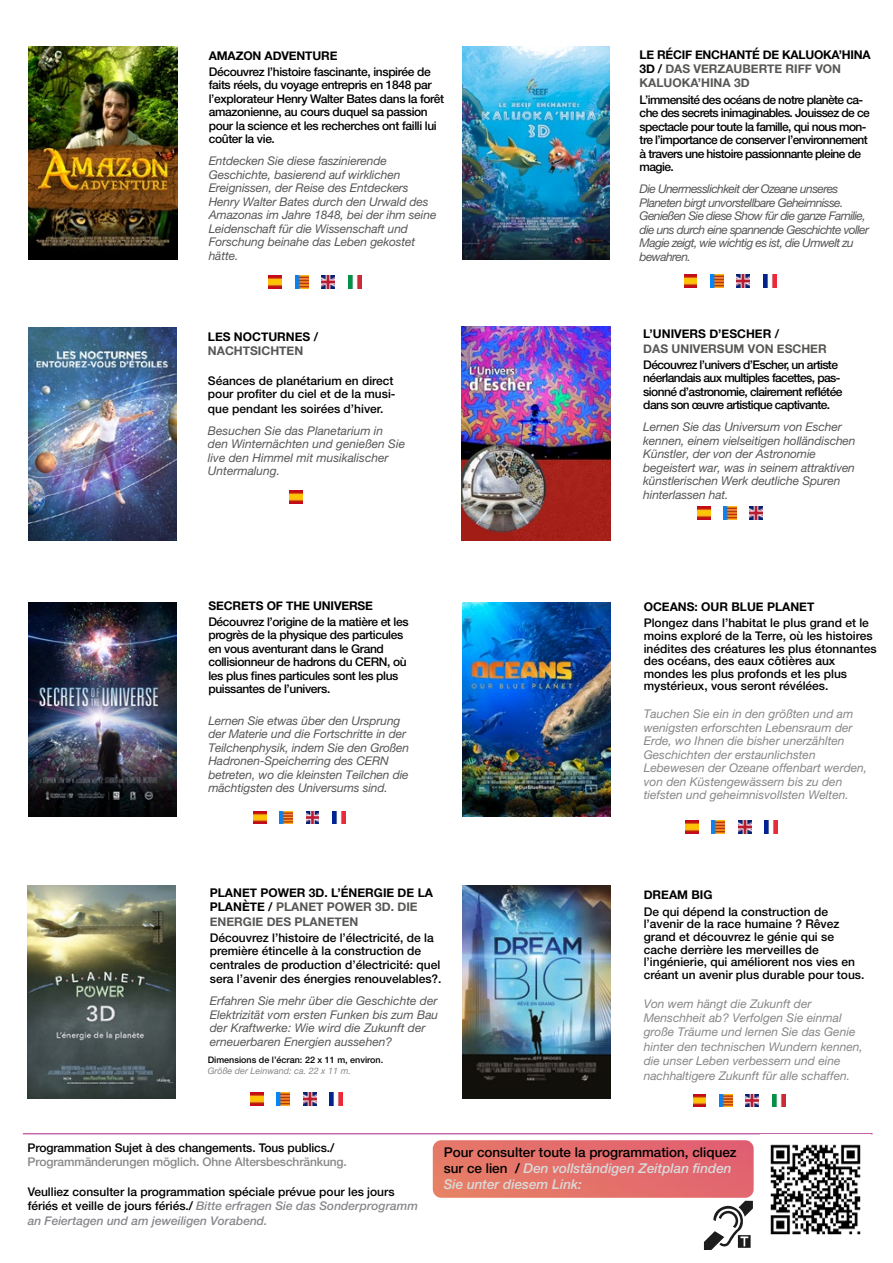
<style>
.page{position:relative;width:893px;height:1263px;background:#fff}
.page>*{position:absolute;margin:0;border:0;box-sizing:border-box;transform-origin:0 0}
.t1{font:500 13.5px/16.2px "Helvetica Neue LT Pro";color:#000}
.t2{font:italic 12px/13.5px "Helvetica Neue LT Pro";letter-spacing:-.01em;color:#575756}
.t3{font:500 12px/12.6px "Helvetica Neue LT Pro";color:#000}
.t4{font:italic 12px/13.5px "Helvetica Neue LT Pro";color:#878787}
.t5{font:500 12px/13.5px "Helvetica Neue LT Pro";letter-spacing:-.03em;color:#000}
.t6{font:500 12px/13.5px "Helvetica Neue LT Pro";letter-spacing:-.05em;color:#000}
.t7{font:italic 12px/13.5px "Helvetica Neue LT Pro";letter-spacing:-.05em;color:#575756}
.t8{font:700 12px/14.4px "Helvetica Neue";color:#000}
.t9{font:700 12px/14.4px "Helvetica Neue";color:#575756}
.t10{font:500 12px "Helvetica Neue LT Pro";letter-spacing:-.01em;color:#878787}
.t11{font:500 12px "Helvetica Neue LT Pro";letter-spacing:-.01em;color:#000}
.t12{font:500 9px "Helvetica Neue LT Pro";color:#000}
.t13{font:italic 9px "Helvetica Neue LT Pro";color:#878787}
.s1{color:#575756}
.s2{color:#000}
.s3{font-style:italic;color:#88878c}
.s4{font-style:italic;color:#dadada}
</style>
<div class="page">
<hr style="left:23px;top:1133px;width:850px;height:1px;background:#aa2184">
<img style="left:433px;top:1140px;width:321px;height:58px">
<img style="left:770px;top:1144px;width:91px;height:91px">
<img style="left:462px;top:46px;width:148px;height:213px">
<svg style="left:763px;top:274px;width:13px;height:13px"></svg>
<svg style="left:710px;top:274px;width:13px;height:13px"></svg>
<svg style="left:684px;top:274px;width:13px;height:13px"></svg>
<svg style="left:737px;top:274px;width:13px;height:13px"></svg>
<img style="left:28px;top:602px;width:149px;height:214px">
<svg style="left:332px;top:811px;width:13px;height:13px"></svg>
<svg style="left:280px;top:811px;width:12px;height:13px"></svg>
<svg style="left:253px;top:811px;width:13px;height:13px"></svg>
<svg style="left:306px;top:811px;width:13px;height:13px"></svg>
<img style="left:462px;top:602px;width:149px;height:214px">
<svg style="left:704px;top:1201px;width:49px;height:49px"></svg>
<svg style="left:348px;top:276px;width:13px;height:12px"></svg>
<svg style="left:295px;top:276px;width:13px;height:12px"></svg>
<svg style="left:269px;top:276px;width:13px;height:12px"></svg>
<svg style="left:322px;top:276px;width:13px;height:12px"></svg>
<svg style="left:765px;top:821px;width:12px;height:12px"></svg>
<svg style="left:712px;top:821px;width:13px;height:12px"></svg>
<svg style="left:685px;top:821px;width:13px;height:12px"></svg>
<svg style="left:738px;top:821px;width:13px;height:12px"></svg>
<img style="left:29px;top:328px;width:148px;height:213px">
<svg style="left:289px;top:491px;width:13px;height:13px"></svg>
<img style="left:462px;top:327px;width:148px;height:214px">
<svg style="left:724px;top:507px;width:12px;height:13px"></svg>
<svg style="left:697px;top:507px;width:13px;height:13px"></svg>
<svg style="left:750px;top:507px;width:13px;height:13px"></svg>
<img style="left:29px;top:46px;width:148px;height:214px">
<img style="left:28px;top:885px;width:147px;height:213px">
<svg style="left:330px;top:1093px;width:12px;height:13px"></svg>
<svg style="left:277px;top:1093px;width:13px;height:13px"></svg>
<svg style="left:250px;top:1093px;width:13px;height:13px"></svg>
<svg style="left:303px;top:1093px;width:13px;height:13px"></svg>
<img style="left:462px;top:885px;width:149px;height:213px">
<svg style="left:772px;top:1094px;width:13px;height:13px"></svg>
<svg style="left:719px;top:1094px;width:13px;height:13px"></svg>
<svg style="left:693px;top:1094px;width:13px;height:13px"></svg>
<svg style="left:746px;top:1094px;width:13px;height:13px"></svg>
<p class="t8" style="left:209px;top:48px;width:130px">AMAZON ADVENTURE</p>
<p class="t5" style="left:209px;top:65px;width:237px">Découvrez l’histoire fascinante, inspirée de faits réels, du voyage entrepris en 1848 par l’explorateur Henry Walter Bates dans la forêt amazonienne, au cours duquel sa passion pour la science et les recherches ont failli lui coûter la vie.</p>
<p class="t2" style="left:209px;top:154px;width:229px">Entdecken Sie diese faszinierende Geschichte, basierend auf wirklichen Ereignissen, der Reise des Entdeckers Henry Walter Bates durch den Urwald des Amazonas im Jahre 1848, bei der ihm seine Leidenschaft für die Wissenschaft und Forschung beinahe das Leben gekostet hätte.</p>
<p class="t8" style="left:208px;top:329px;width:112px">LES NOCTURNES /</p>
<p class="t9" style="left:208px;top:344px;width:97px">NACHTSICHTEN</p>
<p class="t3" style="left:208px;top:373px;width:189px;line-height:14px">Séances de planétarium en direct pour profiter du ciel et de la musi&shy;que pendant les soirées d’hiver.</p>
<p class="t2" style="left:208px;top:423px;width:199px">Besuchen Sie das Planetarium in den Winternächten und genießen Sie live den Himmel mit musikalischer<br>Untermalung.</p>
<p class="t8" style="left:208px;top:598px;width:166px">SECRETS OF THE UNIVERSE</p>
<p class="t5" style="left:208px;top:615px;width:202px">Découvrez l’origine de la matière et les progrès de la physique des particules en vous aventurant dans le Grand collisionneur de hadrons du CERN, où les plus fines particules sont les plus puissantes de l’univers.</p>
<p class="t2" style="left:208px;top:713px;width:202px">Lernen Sie etwas über den Ursprung der Materie und die Fortschritte in der Teilchenphysik, indem Sie den Großen Hadronen-Speicherring des CERN betreten, wo die kleinsten Teilchen die mächtigsten des Universums sind.</p>
<p class="t8" style="left:210px;top:886px;width:225px">PLANET POWER 3D. L’ÉNERGIE DE LA<br>PLANÈTE / <span class="s1">PLANET POWER 3D. DIE<br>ENERGIE DES PLANETEN</span></p>
<p class="t3" style="left:210px;top:930px;width:233px;line-height:13.8px">Découvrez l’histoire de l’électricité, de la première étincelle à la construction de centrales de production d’électricité: quel sera l’avenir des énergies renouvelables?.</p>
<p class="t2" style="left:210px;top:994px;width:230px">Erfahren Sie mehr über die Geschichte der Elektrizität vom ersten Funken bis zum Bau der Kraftwerke: Wie wird die Zukunft der erneuerbaren Energien aussehen?</p>
<p class="t12" style="left:208px;top:1054px;width:177px">Dimensions de l’écran: 22 x 11 m, environ.</p>
<p class="t13" style="left:208px;top:1065px;width:145px">Größe der Leinwand: ca. 22 x 11 m.</p>
<p class="t9" style="left:640px;top:47px;width:232px"><span class="s2">LE RÉCIF ENCHANTÉ DE KALUOKA’HINA<br>3D /</span> DAS VERZAUBERTE RIFF VON<br>KALUOKA’HINA 3D</p>
<p class="t6" style="left:640px;top:92px;width:232px">L’immensité des océans de notre planète ca&shy;che des secrets inimaginables. Jouissez de ce spectacle pour toute la famille, qui nous mon&shy;tre l’importance de conserver l’environnement à travers une histoire passionnante pleine de magie.</p>
<p class="t7" style="left:640px;top:182px;width:231px">Die Unermesslichkeit der Ozeane unseres Planeten birgt unvorstellbare Geheimnisse.<br>Genießen Sie diese Show für die ganze Familie, die uns durch eine spannende Geschichte voller Magie zeigt, wie wichtig es ist, die Umwelt zu bewahren.</p>
<p class="t8" style="left:643px;top:327px;width:137px">L’UNIVERS D’ESCHER /</p>
<p class="t9" style="left:643px;top:341px;width:185px">DAS UNIVERSUM VON ESCHER</p>
<p class="t6" style="left:643px;top:358px;width:201px">Découvrez l’univers d’Escher, un artiste néerlandais aux multiples facettes, pas&shy;sionné d’astronomie, clairement reflétée dans son œuvre artistique captivante.</p>
<p class="t2" style="left:643px;top:420px;width:214px">Lernen Sie das Universum von Escher kennen, einem vielseitigen holländischen Künstler, der von der Astronomie begeistert war, was in seinem attraktiven künstlerischen Werk deutliche Spuren hinterlassen hat.</p>
<p class="t8" style="left:644px;top:599px;width:172px">OCEANS: OUR BLUE PLANET</p>
<p class="t3" style="left:644px;top:617px;width:235px">Plongez dans l’habitat le plus grand et le moins exploré de la Terre, où les histoires inédites des créatures les plus étonnantes des océans, des eaux côtières aux mondes les plus profonds et les plus mystérieux, vous seront révélées.</p>
<p class="t4" style="left:644px;top:707px;width:225px">Tauchen Sie ein in den größten und am wenigsten erforschten Lebensraum der Erde, wo Ihnen die bisher unerzählten Geschichten der erstaunlichsten Lebewesen der Ozeane offenbart werden, von den Küstengewässern bis zu den tiefsten und geheimnisvollsten Welten.</p>
<p class="t8" style="left:644px;top:888px;width:70px">DREAM BIG</p>
<p class="t3" style="left:644px;top:905px;width:222px">De qui dépend la construction de l’avenir de la race humaine ? Rêvez grand et découvrez le génie qui se cache derrière les merveilles de l’ingénierie, qui améliorent nos vies en créant un avenir plus durable pour tous.</p>
<p class="t4" style="left:644px;top:996px;width:221px;line-height:14.4px">Von wem hängt die Zukunft der Menschheit ab? Verfolgen Sie einmal große Träume und lernen Sie das Genie hinter den technischen Wundern kennen, die unser Leben verbessern und eine nachhaltigere Zukunft für alle schaffen.</p>
<p class="t11" style="left:28px;top:1140px;width:308px">Programmation Sujet à des changements. Tous publics./</p>
<p class="t10" style="left:28px;top:1155px;width:321px">Programmänderungen möglich. Ohne Altersbeschränkung.</p>
<p class="t3" style="left:28px;top:1184px;width:392px;line-height:14.4px">Veulliez consulter la programmation spéciale prévue pour les jours fériés et veille de jours fériés./ <span class="s3">Bitte erfragen Sie das Sonderprogramm an Feiertagen und am jeweiligen Vorabend.</span></p>
<p class="t1" style="left:444px;top:1143px;width:294px">Pour consulter toute la programmation, cliquez sur ce lien / <span class="s4">Den vollständigen Zeitplan finden<br>Sie unter diesem Link:</span></p>
</div>
